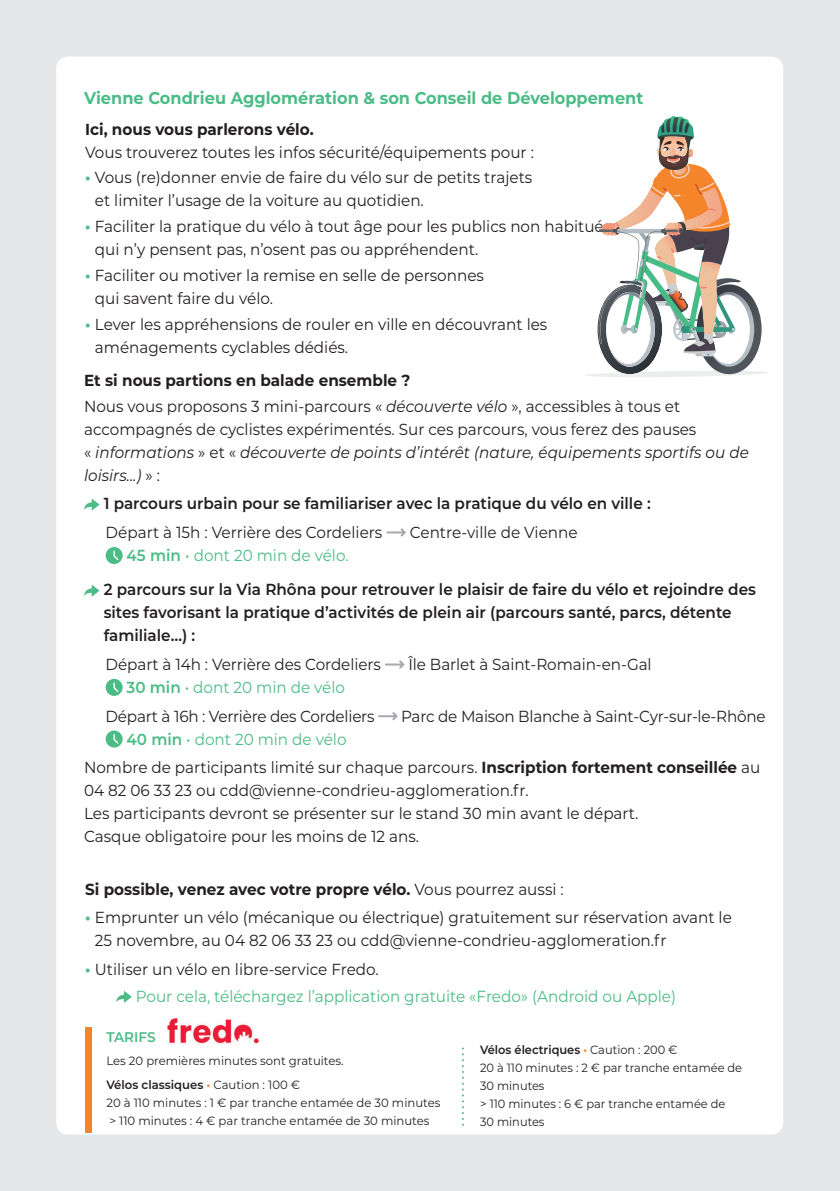
<style>
.page{position:relative;width:840px;height:1191px;background:#fff}
.page>*{position:absolute;margin:0;border:0;box-sizing:border-box;transform-origin:0 0}
.t1{font:700 17px "Montserrat";color:#4cbc86;scale:.95 1}
.t2{font:16px/23px "Montserrat";color:#231f20;scale:.95 1}
.t3{font:600 16px/34.4px "Montserrat";color:#231f20;scale:.95 1}
.t4{font:italic 16px/23px "Montserrat";color:#231f20;scale:.95 1}
.t5{font:16px/26.4px "Montserrat";color:#4cbc86;scale:.95 1}
.t6{font:700 16px "Montserrat";color:#231f20;scale:.95 1}
.t7{font:600 14px "Montserrat";color:#4cbc86}
.t8{font:12px/23.6px "Montserrat";color:#231f20}
.t9{font:12px/18px "Montserrat";color:#231f20;scale:.95 1}
.s1{font-weight:700;color:#4cbc86}
.s2{font-weight:700}
.s3{font-style:italic}
.s4{font-style:normal}
.s5{color:#4cbc86}
.s6{font-weight:400;color:#4cbc86}
.s7{font-weight:600;color:#4cbc86}
.s8{font-weight:400}
.s9{color:#231f20}
.s10{font-weight:600}
.s11{font-weight:600;color:#f5852a}
</style>
<div class="page">
<div style="left:0;top:0;width:839px;height:1191px;background:#e6e7e9"></div>
<div style="left:56px;top:57px;width:726px;height:1077px;background:#fff;border-radius:11px"></div>
<svg style="left:84px;top:498px;width:15px;height:13px"></svg>
<svg style="left:386px;top:528px;width:20px;height:8px"></svg>
<svg style="left:106px;top:547px;width:17px;height:17px"></svg>
<svg style="left:84px;top:584px;width:15px;height:13px"></svg>
<svg style="left:385px;top:660px;width:19px;height:8px"></svg>
<svg style="left:106px;top:679px;width:17px;height:17px"></svg>
<svg style="left:378px;top:712px;width:19px;height:8px"></svg>
<svg style="left:106px;top:730px;width:17px;height:17px"></svg>
<svg style="left:116px;top:991px;width:16px;height:12px"></svg>
<div style="left:85px;top:1027px;width:6px;height:105px;background:#f5852a"></div>
<svg style="left:586px;top:116px;width:183px;height:261px"></svg>
<svg style="left:462px;top:1047px;width:1px;height:78px"></svg>
<img style="left:167px;top:1018px;width:92px;height:26px">
<p class="t1" style="left:84px;top:90px;width:590px">Vienne Condrieu Agglomération &amp; son Conseil de Développement</p>
<p class="t6" style="left:85px;top:121px;width:242px">Ici, nous vous parlerons vélo.</p>
<p class="t2" style="left:85px;top:141px;width:473px">Vous trouverez toutes les infos sécurité/équipements pour :</p>
<p class="t2" style="left:95px;top:167px;width:461px;text-indent:-10px"><span class="s1">•</span> Vous (re)donner envie de faire du vélo sur de petits trajets et limiter l’usage de la voiture au quotidien.</p>
<p class="t2" style="left:95px;top:216px;width:548px;text-indent:-10px"><span class="s1">•</span> Faciliter la pratique du vélo à tout âge pour les publics non habitués, qui n’y pensent pas, n’osent pas ou appréhendent.</p>
<p class="t2" style="left:95px;top:265px;width:411px;text-indent:-10px"><span class="s1">•</span> Faciliter ou motiver la remise en selle de personnes qui savent faire du vélo.</p>
<p class="t2" style="left:95px;top:314px;width:477px;text-indent:-10px"><span class="s1">•</span> Lever les appréhensions de rouler en ville en découvrant les aménagements cyclables dédiés.</p>
<p class="t2" style="left:84px;top:368px;width:628px;line-height:25.8px"><span class="s2">Et si nous partions en balade ensemble ?<br></span>Nous vous proposons 3 mini-parcours « <span class="s3">découverte vélo</span> », accessibles à tous et</p>
<p class="t4" style="left:84px;top:418px;width:701px"><span class="s4">accompagnés de cyclistes expérimentés. Sur ces parcours, vous ferez des pauses<br>«</span> informations <span class="s4">» et «</span> découverte de points d’intérêt (nature, équipements sportifs ou de loisirs...) <span class="s4">» :</span></p>
<p class="t3" style="left:104px;top:487px;width:577px">1 parcours urbain pour se familiariser avec la pratique du vélo en ville :</p>
<p class="t2" style="left:106px;top:522px;width:293px">Départ à 15h : Verrière des Cordeliers</p>
<p class="t2" style="left:409px;top:522px;width:178px">Centre-ville de Vienne</p>
<p class="t3" style="left:104px;top:539px;width:687px;text-indent:23px"><span class="s5">45 min</span> <span class="s6">• dont 20 min de vélo.<br></span>2 parcours sur la Via Rhôna pour retrouver le plaisir de faire du vélo et rejoindre des</p>
<p class="t3" style="left:104px;top:602px;width:662px;line-height:23px">sites favorisant la pratique d’activités de plein air (parcours santé, parcs, détente familiale…) :</p>
<p class="t2" style="left:106px;top:654px;width:291px">Départ à 14h : Verrière des Cordeliers</p>
<p class="t2" style="left:408px;top:654px;width:257px">Île Barlet à Saint-Romain-en-Gal</p>
<p class="t2" style="left:106px;top:674px;width:284px;line-height:28.6px;text-align:center"><span class="s7">30 min</span> <span class="s5">• dont 20 min de vélo<br></span>Départ à 16h : Verrière des Cordeliers</p>
<p class="t2" style="left:401px;top:705px;width:385px">Parc de Maison Blanche à Saint-Cyr-sur-le-Rhône</p>
<p class="t2" style="left:84px;top:725px;width:713px;line-height:28.6px;text-indent:43px"><span class="s7">40 min</span> <span class="s5">• dont 20 min de vélo<br></span>Nombre de participants limité sur chaque parcours. <span class="s2">Inscription fortement conseillée</span> au</p>
<p class="t2" style="left:84px;top:780px;width:584px">04 82 06 33 23 ou cdd@vienne-condrieu-agglomeration.fr.<br>Les participants devront se présenter sur le stand 30 min avant le départ.<br>Casque obligatoire pour les moins de 12 ans.</p>
<p class="t6" style="left:85px;top:881px;width:505px">Si possible, venez avec votre propre vélo. <span class="s8">Vous pourrez aussi :</span></p>
<p class="t2" style="left:95px;top:907px;width:671px;text-indent:-10px"><span class="s1">•</span> Emprunter un vélo (mécanique ou électrique) gratuitement sur réservation avant le<br>25 novembre, au 04 82 06 33 23 ou cdd@vienne-condrieu-agglomeration.fr</p>
<p class="t5" style="left:136px;top:957px;width:570px;text-indent:-51px"><span class="s2">•</span> <span class="s9">Utiliser un vélo en libre-service Fredo.<br></span>Pour cela, téléchargez l’application gratuite «Fredo» (Android ou Apple)</p>
<p class="t7" style="left:106px;top:1029px;width:51px">TARIFS</p>
<p class="t8" style="left:106px;top:1049px;width:239px">Les 20 premières minutes sont gratuites.<br><span class="s10">Vélos classiques</span> <span class="s11">•</span> Caution : 100 €</p>
<p class="t8" style="left:106px;top:1094px;width:335px;line-height:18px">20 à 110 minutes : 1 € par tranche entamée de 30 minutes &gt; 110 minutes : 4 € par tranche entamée de 30 minutes</p>
<p class="t9" style="left:480px;top:1041px;width:277px"><span class="s10">Vélos électriques</span> <span class="s11">•</span> Caution : 200 €<br>20 à 110 minutes : 2 € par tranche entamée de<br>30 minutes<br>&gt; 110 minutes : 6 € par tranche entamée de<br>30 minutes</p>
</div>
